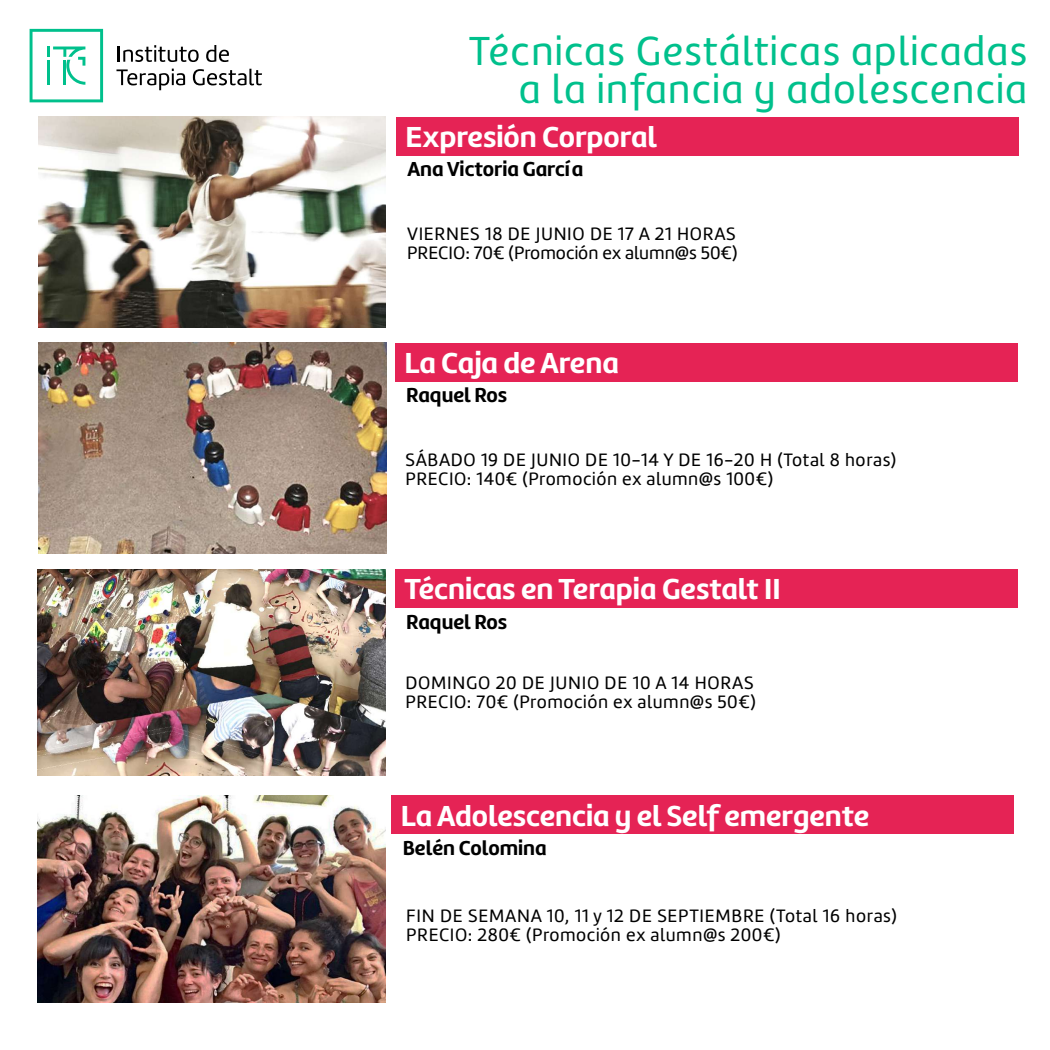
<style>
.page{position:relative;width:1050px;height:1050px;background:#fff}
.page>*{position:absolute;margin:0;border:0;box-sizing:border-box;transform-origin:0 0}
.t1{font:42px/37.6px "Marine UP";letter-spacing:.025em;color:#00c08c;text-align:right}
.t2{font:700 30.01px "Marine UP";color:#fff}
.t3{font:700 21px "Marine UP";color:#000}
.t4{font:18.64px/19.2px "Marine";letter-spacing:.03em;color:#000}
.t5{font:18.64px/19.2px "Marine";color:#000}
</style>
<div class="page">
<img style="left:38px;top:117px;width:348px;height:210px">
<div style="left:396px;top:117px;width:622px;height:39px;background:#e52355"></div>
<img style="left:38px;top:569px;width:348px;height:206px">
<div style="left:395px;top:569px;width:622px;height:39px;background:#e52355"></div>
<img style="left:38px;top:343px;width:348px;height:211px">
<div style="left:395px;top:343px;width:622px;height:39px;background:#e52355"></div>
<img style="left:38px;top:795px;width:348px;height:207px">
<div style="left:391px;top:795px;width:623px;height:39px;background:#e52355"></div>
<svg style="left:30px;top:29px;width:73px;height:73px"></svg>
<svg style="left:118px;top:45px;width:81px;height:17px"></svg>
<svg style="left:206px;top:45px;width:23px;height:17px"></svg>
<svg style="left:116px;top:69px;width:69px;height:21px"></svg>
<svg style="left:193px;top:69px;width:69px;height:16px"></svg>
<h1 class="t1" style="left:469px;top:32px;width:560px">Técnicas Gestálticas aplicadas a la infancia y adolescencia</h1>
<h2 class="t2" style="left:406px;top:117px;width:253px">Expresión Corporal</h2>
<p class="t3" style="left:407px;top:155px;width:177px">Ana Victoria García</p>
<p class="t5" style="left:407px;top:224px;width:332px">VIERNES 18 DE JUNIO DE 17 A 21 HORAS<br>PRECIO: 70€ (Promoción ex alumn@s 50€)</p>
<h2 class="t2" style="left:404px;top:343px;width:216px">La Caja de Arena</h2>
<p class="t3" style="left:406px;top:382px;width:102px">Raquel Ros</p>
<p class="t4" style="left:405px;top:450px;width:492px">SÁBADO 19 DE JUNIO DE 10-14 Y DE 16-20 H (Total 8 horas)<br>PRECIO: 140€ (Promoción ex alumn@s 100€)</p>
<h2 class="t2" style="left:404px;top:570px;width:378px">Técnicas en Terapia Gestalt II</h2>
<p class="t3" style="left:406px;top:608px;width:102px">Raquel Ros</p>
<p class="t4" style="left:405px;top:673px;width:352px">DOMINGO 20 DE JUNIO DE 10 A 14 HORAS<br>PRECIO: 70€ (Promoción ex alumn@s 50€)</p>
<h2 class="t2" style="left:401px;top:796px;width:470px">La Adolescencia y el Self emergente</h2>
<p class="t3" style="left:403px;top:834px;width:145px">Belén Colomina</p>
<p class="t4" style="left:406px;top:906px;width:492px">FIN DE SEMANA 10, 11 y 12 DE SEPTIEMBRE (Total 16 horas)<br>PRECIO: 280€ (Promoción ex alumn@s 200€)</p>
</div>
